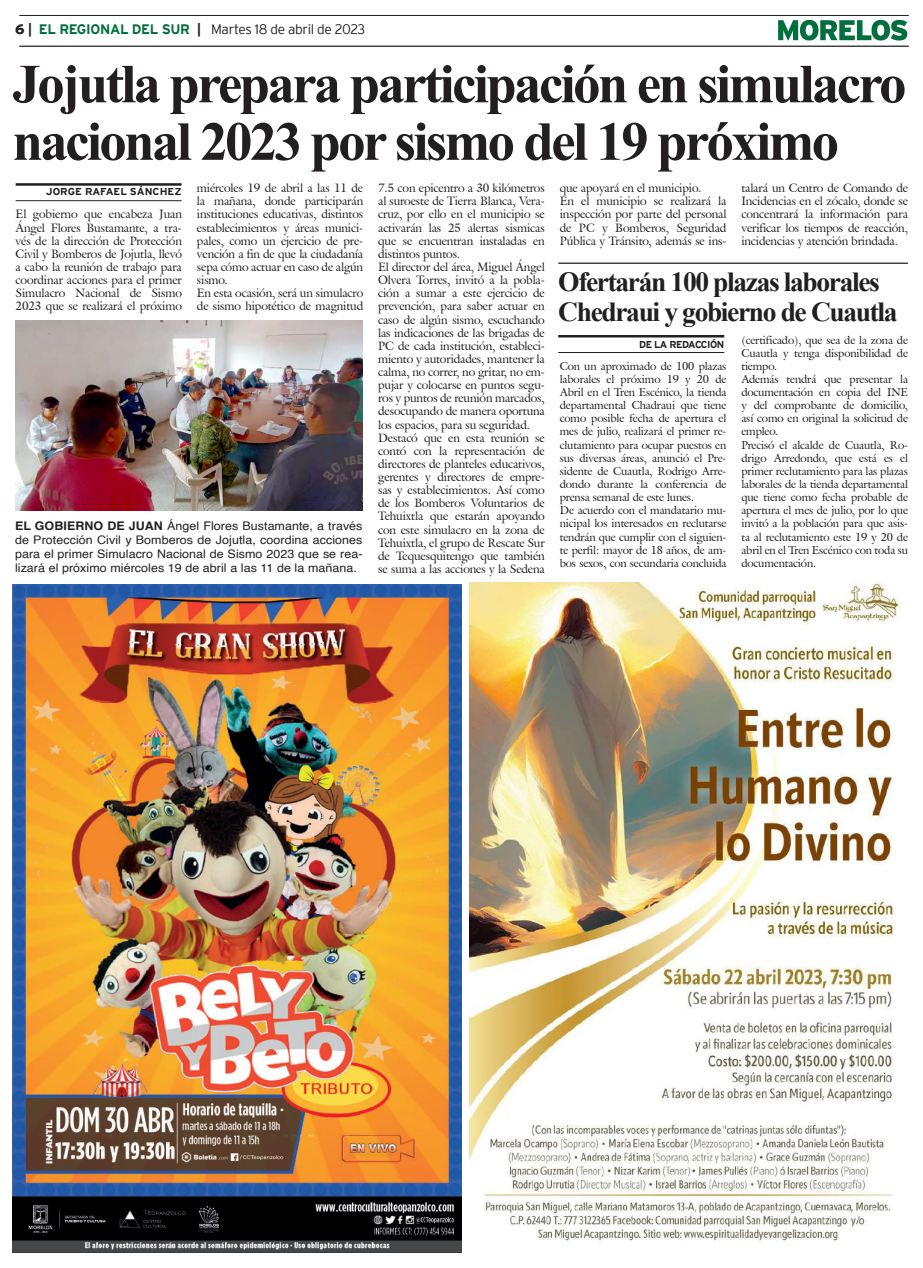
<style>
.page{position:relative;width:923px;height:1268px;background:#fff}
.page>*{position:absolute;margin:0;border:0;box-sizing:border-box;transform-origin:0 0}
.t1{font:700 55px/57.5px "Times New Roman";letter-spacing:-.05em;color:#231f20}
.t2{font:700 27.5px/30px "Times New Roman";letter-spacing:-.05em;color:#231f20}
.t3{font:300 13.75px "Interstate";letter-spacing:-.025em;color:#231f20}
.t4{font:11.88px/13.1px "Galliard IT Cby BT";letter-spacing:-.01em;color:#231f20}
.t5{font:11.88px/13.8px "Helvetica";letter-spacing:.005em;color:#231f20;text-align:justify;scale:1.05 1}
.t6{font:11.25px/13.1px "Galliard IT Cby BT";letter-spacing:-.01em;color:#231f20}
.t7{font:700 10px "Interstate";color:#231f20;scale:1.05 1}
.t8{font:700 10px "Interstate";letter-spacing:-.05em;color:#231f20}
.s1{font-weight:900}
.s2{font-weight:700}
.s3{font-weight:700;color:#006f3c}
</style>
<div class="page">
<hr style="left:19px;top:15px;width:889px;height:1px;background:#231f20">
<hr style="left:19px;top:46px;width:889px;height:1px;background:#231f20">
<svg style="left:778px;top:20px;width:129px;height:21px"></svg>
<img style="left:12px;top:584px;width:449px;height:668px">
<img style="left:469px;top:583px;width:433px;height:658px">
<hr style="left:558px;top:335px;width:166px;height:2px;background:#231f20">
<hr style="left:558px;top:352px;width:166px;height:1px;background:#231f20">
<hr style="left:16px;top:183px;width:165px;height:3px;background:#231f20">
<hr style="left:16px;top:200px;width:165px;height:1px;background:#231f20">
<hr style="left:558px;top:262px;width:350px;height:2px;background:#231f20">
<img style="left:15px;top:320px;width:347px;height:190px">
<p class="t3" style="left:15px;top:21px;width:352px"><span class="s1">6</span> <span class="s2">|</span> <span class="s3">EL REGIONAL DEL SUR</span> <span class="s2">|</span> Martes 18 de abril de 2023</p>
<h1 class="t1" style="left:12px;top:53px;width:895px">Jojutla prepara participación en simulacro nacional 2023 por sismo del 19 próximo</h1>
<p class="t7" style="left:46px;top:186px;width:131px">JORGE RAFAEL SÁNCHEZ</p>
<p class="t4" style="left:378px;top:181px;width:168px">7.5 con epicentro a 30 kilómetros al suroeste de Tierra Blanca, Vera&shy;cruz, por ello en el municipio se activarán las 25 alertas sismicas que se encuentran instaladas en distintos puntos.<br>El director del área, Miguel Ángel<br>Olvera Torres, invitó a la pobla&shy;ción a sumar a este ejercicio de prevención, para saber actuar en caso de algún sismo, escuchando las indicaciones de las brigadas de<br>PC de cada institución, estableci&shy;miento y autoridades, mantener la calma, no correr, no gritar, no em&shy;pujar y colocarse en puntos segu&shy;ros y puntos de reunión marcados, desocupando de manera oportuna los espacios, para su seguridad.<br>Destacó que en esta reunión se contó con la representación de directores de planteles educativos, gerentes y directores de empre&shy;sas y establecimientos. Así como de los Bomberos Voluntarios de<br>Tehuixtla que estarán apoyando con este simulacro en la zona de<br>Tehuixtla, el grupo de Rescate Sur de Tequesquitengo que también se suma a las acciones y la Sedena</p>
<p class="t4" style="left:560px;top:181px;width:168px">que apoyará en el municipio.<br>En el municipio se realizará la inspección por parte del personal de PC y Bomberos, Seguridad<br>Pública y Tránsito, además se ins-</p>
<p class="t4" style="left:741px;top:181px;width:168px;text-align:justify">talará un Centro de Comando de Incidencias en el zócalo, donde se concentrará la información para verificar los tiempos de reacción, incidencias y atención brindada.</p>
<p class="t4" style="left:197px;top:181px;width:168px">miércoles 19 de abril a las 11 de la mañana, donde participarán instituciones educativas, distintos establecimientos y áreas munici&shy;pales, como un ejercicio de pre&shy;vención a fin de que la ciudadanía sepa cómo actuar en caso de algún sismo.<br>En esta ocasión, será un simulacro de sismo hipotético de magnitud</p>
<p class="t4" style="left:16px;top:208px;width:168px;text-align:justify">El gobierno que encabeza Juan Ángel Flores Bustamante, a tra&shy;vés de la dirección de Protección Civil y Bomberos de Jojutla, llevó a cabo la reunión de trabajo para coordinar acciones para el primer Simulacro Nacional de Sismo 2023 que se realizará el próximo</p>
<h2 class="t2" style="left:558px;top:266px;width:341px">Ofertarán 100 plazas laborales<br>Chedraui y gobierno de Cuautla</h2>
<p class="t8" style="left:639px;top:339px;width:86px">DE LA REDACCIÓN</p>
<p class="t6" style="left:741px;top:333px;width:168px">(certificado), que sea de la zona de<br>Cuautla y tenga disponibilidad de tiempo.<br>Además tendrá que presentar la documentación en copia del INE y del comprobante de domicilio, así como en original la solicitud de empleo.<br>Precisó el alcalde de Cuautla, Ro&shy;drigo Arredondo, que está es el primer reclutamiento para las plazas laborales de la tienda departamental que tiene como fecha probable de apertura el mes de julio, por lo que invitó a la población para que asis&shy;ta al reclutamiento este 19 y 20 de abril en el Tren Escénico con toda su documentación.</p>
<p class="t6" style="left:560px;top:359px;width:168px">Con un aproximado de 100 plazas laborales el próximo 19 y 20 de Abril en el Tren Escénico, la tienda departamental Chadraui que tiene como posible fecha de apertura el mes de julio, realizará el primer re&shy;clutamiento para ocupar puestos en sus diversas áreas, anunció el Pre&shy;sidente de Cuautla, Rodrigo Arre&shy;dondo durante la conferencia de prensa semanal de este lunes.<br>De acuerdo con el mandatario mu&shy;nicipal los interesados en reclutarse tendrán que cumplir con el siguien&shy;te perfil: mayor de 18 años, de am&shy;bos sexos, con secundaria concluida</p>
<p class="t5" style="left:15px;top:519px;width:332px"><span class="s2">EL GOBIERNO DE JUAN</span> Ángel Flores Bustamante, a través de Protección Civil y Bomberos de Jojutla, coordina acciones para el primer Simulacro Nacional de Sismo 2023 que se rea&shy;lizará el próximo miércoles 19 de abril a las 11 de la mañana.</p>
</div>
